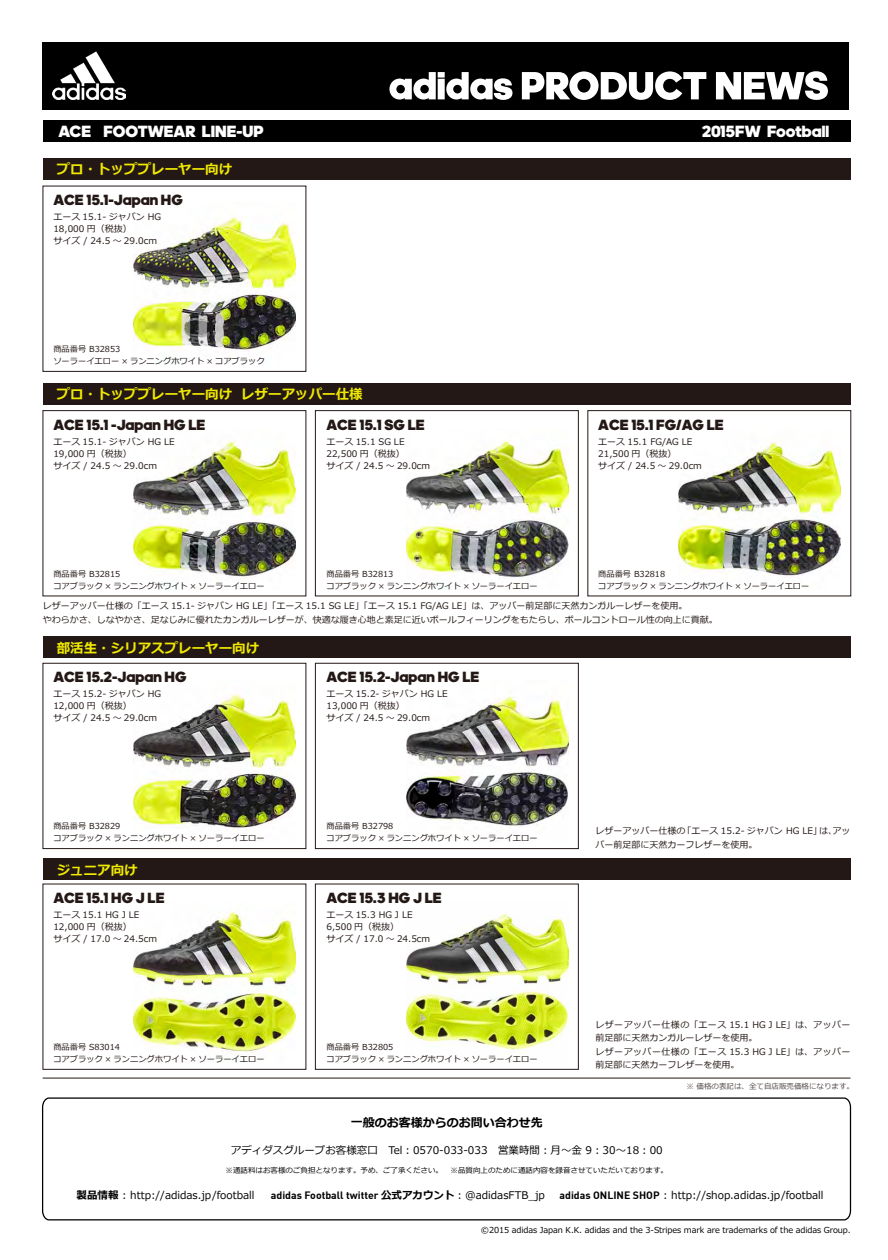
<style>
.page{position:relative;width:888px;height:1260px;background:#fff}
.page>*{position:absolute;margin:0;border:0;box-sizing:border-box;transform-origin:0 0}
.t1{font:900 16.5px "adineue PRO";color:#fff}
.t2{font:900 15px "adineue PRO";color:#231815}
.t3{font:700 13.5px "Meiryo";color:#f0e900}
.t4{font:700 12px "Meiryo";color:#000}
.t5{font:10.5px "Meiryo";color:#000}
.t6{font:700 10.5px "Adi Haus";color:#000}
.t7{font:9px/12px "Meiryo";color:#231815}
.t8{font:8.25px/12px "Meiryo";color:#231815}
.t9{font:8.25px "Meiryo";letter-spacing:-.01em;color:#000}
.t10{font:7.5px "Meiryo";color:#000}
.t11{font:7.5px "Meiryo";color:rgb(35 24 21/.8)}
.s1{font-weight:700}
.s2{font-family:"Meiryo"}
.s3{font-family:"Meiryo";font-weight:400}
.s4{font-family:"Adi Haus";font-weight:700}
</style>
<div class="page">
<div style="left:42px;top:42px;width:807px;height:68px;background:#000"></div>
<svg style="left:389px;top:72px;width:123px;height:28px"></svg>
<svg style="left:522px;top:71px;width:184px;height:29px"></svg>
<svg style="left:716px;top:71px;width:112px;height:29px"></svg>
<img style="left:53px;top:51px;width:72px;height:49px">
<div style="left:43px;top:158px;width:808px;height:22px;background:#231815"></div>
<hr style="left:43px;top:1078px;width:807px;height:1px;background:#231815">
<div style="left:43px;top:859px;width:808px;height:21px;background:#231815"></div>
<div style="left:43px;top:636px;width:808px;height:22px;background:#231815"></div>
<div style="left:43px;top:663px;width:263px;height:186px;background:#fff;border:1px solid #231815"></div>
<div style="left:43px;top:383px;width:808px;height:21px;background:#231815"></div>
<div style="left:315px;top:410px;width:264px;height:186px;background:#fff;border:1px solid #231815"></div>
<div style="left:315px;top:663px;width:264px;height:186px;background:#fff;border:1px solid #231815"></div>
<div style="left:315px;top:884px;width:264px;height:186px;background:#fff;border:1px solid #231815"></div>
<svg style="left:42px;top:1097px;width:810px;height:124px"></svg>
<div style="left:43px;top:120px;width:807px;height:21px;background:#000"></div>
<img style="left:134px;top:210px;width:162px;height:142px">
<img style="left:134px;top:441px;width:162px;height:138px">
<img style="left:407px;top:441px;width:162px;height:137px">
<img style="left:679px;top:439px;width:161px;height:138px">
<img style="left:134px;top:911px;width:162px;height:142px">
<img style="left:134px;top:694px;width:162px;height:136px">
<img style="left:407px;top:692px;width:162px;height:136px">
<img style="left:407px;top:911px;width:162px;height:139px">
<p class="t1" style="left:59px;top:121px;width:206px">ACE FOOTWEAR LINE-UP</p>
<p class="t1" style="left:702px;top:121px;width:129px">2015FW Football</p>
<p class="t3" style="left:57px;top:162px;width:177px">プロ・トッププレーヤー向け</p>
<p class="t2" style="left:53px;top:191px;width:131px">ACE 15.1-Japan HG</p>
<p class="t7" style="left:53px;top:211px;width:109px">エース 15.1- ジャパン HG<br>18,000 円（税抜）<br>サイズ / 24.5 ～ 29.0cm</p>
<p class="t8" style="left:53px;top:343px;width:213px">商品番号 B32853<br>ソーラーイエロー × ランニングホワイト × コアブラック</p>
<p class="t3" style="left:57px;top:387px;width:307px">プロ・トッププレーヤー向け レザーアッパー仕様</p>
<p class="t2" style="left:53px;top:416px;width:154px">ACE 15.1 -Japan HG LE</p>
<p class="t7" style="left:53px;top:436px;width:123px">エース 15.1- ジャパン HG LE<br>19,000 円（税抜）<br>サイズ / 24.5 ～ 29.0cm</p>
<p class="t2" style="left:326px;top:416px;width:100px">ACE 15.1 SG LE</p>
<p class="t7" style="left:326px;top:436px;width:105px">エース 15.1 SG LE<br>22,500 円（税抜）<br>サイズ / 24.5 ～ 29.0cm</p>
<p class="t2" style="left:598px;top:416px;width:127px">ACE 15.1 FG/AG LE</p>
<p class="t7" style="left:598px;top:436px;width:105px">エース 15.1 FG/AG LE<br>21,500 円（税抜）<br>サイズ / 24.5 ～ 29.0cm</p>
<p class="t8" style="left:53px;top:568px;width:213px">商品番号 B32815<br>コアブラック × ランニングホワイト × ソーラーイエロー</p>
<p class="t8" style="left:326px;top:568px;width:213px">商品番号 B32813<br>コアブラック × ランニングホワイト × ソーラーイエロー</p>
<p class="t8" style="left:598px;top:568px;width:213px">商品番号 B32818<br>コアブラック × ランニングホワイト × ソーラーイエロー</p>
<p class="t7" style="left:43px;top:600px;width:677px;line-height:13.5px">レザーアッパー仕様の「エース 15.1- ジャパン HG LE」「エース 15.1 SG LE」「エース 15.1 FG/AG LE」は、アッパー前足部に天然カンガルーレザーを使用。<br>やわらかさ、しなやかさ、足なじみに優れたカンガルーレザーが、快適な履き心地と素足に近いボールフィーリングをもたらし、ボールコントロール性の向上に貢献。</p>
<p class="t3" style="left:57px;top:640px;width:204px">部活生・シリアスプレーヤー向け</p>
<p class="t2" style="left:53px;top:668px;width:135px">ACE 15.2-Japan HG</p>
<p class="t7" style="left:53px;top:688px;width:109px">エース 15.2- ジャパン HG<br>12,000 円（税抜）<br>サイズ / 24.5 ～ 29.0cm</p>
<p class="t8" style="left:53px;top:820px;width:213px">商品番号 B32829<br>コアブラック × ランニングホワイト × ソーラーイエロー</p>
<p class="t3" style="left:57px;top:862px;width:82px">ジュニア向け</p>
<p class="t2" style="left:53px;top:889px;width:113px">ACE 15.1 HG J LE</p>
<p class="t7" style="left:53px;top:909px;width:105px">エース 15.1 HG J LE<br>12,000 円（税抜）<br>サイズ / 17.0 ～ 24.5cm</p>
<p class="t8" style="left:53px;top:1041px;width:213px">商品番号 S83014<br>コアブラック × ランニングホワイト × ソーラーイエロー</p>
<p class="t2" style="left:326px;top:668px;width:154px">ACE 15.2-Japan HG LE</p>
<p class="t7" style="left:326px;top:688px;width:123px">エース 15.2- ジャパン HG LE<br>13,000 円（税抜）<br>サイズ / 24.5 ～ 29.0cm</p>
<p class="t8" style="left:326px;top:820px;width:213px">商品番号 B32798<br>コアブラック × ランニングホワイト × ソーラーイエロー</p>
<p class="t2" style="left:326px;top:889px;width:117px">ACE 15.3 HG J LE</p>
<p class="t7" style="left:326px;top:909px;width:105px">エース 15.3 HG J LE<br>6,500 円（税抜）<br>サイズ / 17.0 ～ 24.5cm</p>
<p class="t8" style="left:326px;top:1041px;width:213px">商品番号 B32805<br>コアブラック × ランニングホワイト × ソーラーイエロー</p>
<p class="t7" style="left:595px;top:825px;width:257px;line-height:13.5px">レザーアッパー仕様の「エース 15.2- ジャパン HG LE」は、アッパー前足部に天然カーフレザーを使用。</p>
<p class="t7" style="left:595px;top:1018px;width:257px;line-height:13.5px">レザーアッパー仕様の「エース 15.1 HG J LE」は、アッパー前足部に天然カンガルーレザーを使用。<br>レザーアッパー仕様の「エース 15.3 HG J LE」は、アッパー前足部に天然カーフレザーを使用。</p>
<p class="t11" style="left:687px;top:1082px;width:169px">※ 価格の表記は、全て自店販売価格になります。</p>
<p class="t4" style="left:351px;top:1116px;width:194px">一般のお客様からのお問い合わせ先</p>
<p class="t5" style="left:231px;top:1144px;width:433px">アディダスグループお客様窓口　Tel：0570-033-033　営業時間：月～金 9：30～18：00</p>
<p class="t10" style="left:226px;top:1166px;width:444px">※通話料はお客様のご負担となります。予め、ご了承ください。　※品質向上のために通話内容を録音させていただいております。</p>
<p class="t5" style="left:77px;top:1189px;width:179px"><span class="s1">製品情報</span> : http://adidas.jp/football</p>
<p class="t6" style="left:271px;top:1188px;width:275px">adidas Football twitter <span class="s2">公式アカウント</span><span class="s3">：@adidasFTB_jp</span></p>
<p class="t5" style="left:560px;top:1189px;width:265px"><span class="s4">adidas ONLINE SHOP</span> : http://shop.adidas.jp/football</p>
<p class="t9" style="left:481px;top:1226px;width:371px">©2015 adidas Japan K.K. adidas and the 3-Stripes mark are trademarks of the adidas Group.</p>
</div>
